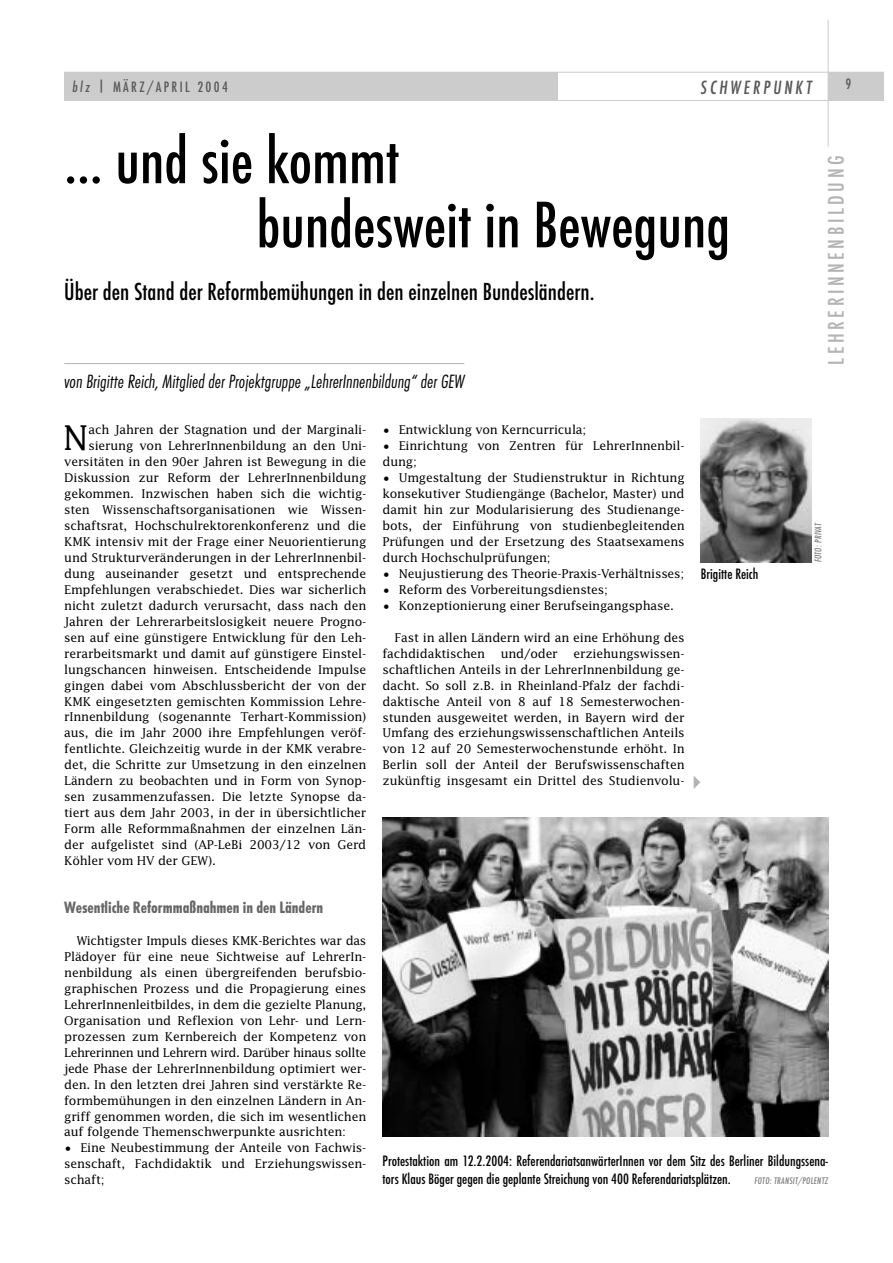
<style>
.page{position:relative;width:893px;height:1263px;background:#fff}
.page>*{position:absolute;margin:0;border:0;box-sizing:border-box;transform-origin:0 0}
.t1{font:500 condensed 68.4px/64.2px "Futura T";color:#000}
.t2{font:34.2px "Lucida";color:#000}
.t3{font:500 condensed 25.65px "Futura T";color:#000}
.t4{font:500 condensed 23.55px "Futura T";letter-spacing:.15em;color:#b3b3b3}
.t5{font:italic 300 condensed 19.95px "Futura T";color:#000}
.t6{font:italic 500 condensed 19.95px "Futura T";letter-spacing:.15em;color:#595959}
.t7{font:700 condensed 17.1px "Futura T";color:#666}
.t8{font:500 condensed 15.6px/18.5px "Futura T";color:#000}
.t9{font:500 condensed 15.6px "Futura T";letter-spacing:.15em;color:#595959}
.t10{font:12.15px/15.9px "Lucida";letter-spacing:-.015em;color:#000;text-align:justify}
.t11{font:italic 500 condensed 10.05px "Futura T";letter-spacing:.03em;color:#808080}
.s1{font-style:italic}
.s2{font-weight:700;font-size:11.4px}
</style>
<div class="page">
<hr style="left:64px;top:100px;width:820px;height:1px;background:#ccc">
<hr style="left:64px;top:72px;width:820px;height:1px;background:#ccc">
<div style="left:828px;top:72px;width:56px;height:28px;background:#ccc"></div>
<hr style="left:827px;top:20px;width:1px;height:127px;background:#ccc">
<div style="left:64px;top:72px;width:493px;height:28px;background:#ccc"></div>
<hr style="left:64px;top:363px;width:400px;height:1px;background:#b3b3b3">
<img style="left:382px;top:817px;width:446px;height:319px">
<img style="left:700px;top:418px;width:112px;height:144px">
<p class="t9" style="left:73px;top:80px;width:157px"><span class="s1">blz</span> | MÄRZ/APRIL 2004</p>
<h3 class="t6" style="left:700px;top:79px;width:113px">SCHWERPUNKT</h3>
<p class="t9" style="left:845px;top:77px;width:7px">9</p>
<h1 class="t1" style="left:256px;top:132px;width:475px;text-indent:-192px">… und sie kommt<br>bundesweit in Bewegung</h1>
<h3 class="t3" style="left:64px;top:281px;width:531px">Über den Stand der Reformbemühungen in den einzelnen Bundesländern.</h3>
<h3 class="t5" style="left:64px;top:374px;width:401px">von Brigitte Reich, Mitglied der Projektgruppe „LehrerInnenbildung“ der GEW</h3>
<h3 class="t4" style="left:826px;top:365px;width:211px;rotate:-90deg">LEHRERINNENBILDUNG</h3>
<h2 class="t2" style="left:63px;top:424px;width:28px">N</h2>
<p class="t10" style="left:88px;top:423px;width:279px">ach Jahren der Stagnation und der Marginali-</p>
<p class="t10" style="left:88px;top:439px;width:279px">sierung von LehrerInnenbildung an den Uni-</p>
<p class="t10" style="left:64px;top:455px;width:303px">versitäten in den 90er Jahren ist Bewegung in die</p>
<p class="t10" style="left:64px;top:471px;width:303px">Diskussion zur Reform der LehrerInnenbildung</p>
<p class="t10" style="left:64px;top:487px;width:303px">gekommen. Inzwischen haben sich die wichtig-</p>
<p class="t10" style="left:64px;top:503px;width:303px">sten Wissenschaftsorganisationen wie Wissen-</p>
<p class="t10" style="left:64px;top:519px;width:303px">schaftsrat, Hochschulrektorenkonferenz und die</p>
<p class="t10" style="left:64px;top:535px;width:303px">KMK intensiv mit der Frage einer Neuorientierung</p>
<p class="t10" style="left:64px;top:550px;width:303px">und Strukturveränderungen in der LehrerInnenbil-</p>
<p class="t10" style="left:64px;top:566px;width:303px">dung auseinander gesetzt und entsprechende</p>
<p class="t10" style="left:64px;top:582px;width:303px">Empfehlungen verabschiedet. Dies war sicherlich</p>
<p class="t10" style="left:64px;top:598px;width:303px">nicht zuletzt dadurch verursacht, dass nach den</p>
<p class="t10" style="left:64px;top:614px;width:303px">Jahren der Lehrerarbeitslosigkeit neuere Progno-</p>
<p class="t10" style="left:64px;top:630px;width:303px">sen auf eine günstigere Entwicklung für den Leh-</p>
<p class="t10" style="left:64px;top:646px;width:303px">rerarbeitsmarkt und damit auf günstigere Einstel-</p>
<p class="t10" style="left:64px;top:662px;width:303px">lungschancen hinweisen. Entscheidende Impulse</p>
<p class="t10" style="left:64px;top:678px;width:303px">gingen dabei vom Abschlussbericht der von der</p>
<p class="t10" style="left:64px;top:694px;width:303px">KMK eingesetzten gemischten Kommission Lehre-</p>
<p class="t10" style="left:64px;top:710px;width:303px">rInnenbildung (sogenannte Terhart-Kommission)</p>
<p class="t10" style="left:64px;top:726px;width:303px">aus, die im Jahr 2000 ihre Empfehlungen veröf-</p>
<p class="t10" style="left:64px;top:742px;width:303px">fentlichte. Gleichzeitig wurde in der KMK verabre-</p>
<p class="t10" style="left:64px;top:758px;width:303px">det, die Schritte zur Umsetzung in den einzelnen</p>
<p class="t10" style="left:64px;top:774px;width:303px">Ländern zu beobachten und in Form von Synop-</p>
<p class="t10" style="left:64px;top:790px;width:303px">sen zusammenzufassen. Die letzte Synopse da-</p>
<p class="t10" style="left:64px;top:806px;width:303px">tiert aus dem Jahr 2003, in der in übersichtlicher</p>
<p class="t10" style="left:64px;top:822px;width:303px">Form alle Reformmaßnahmen der einzelnen Län-</p>
<p class="t10" style="left:64px;top:838px;width:303px">der aufgelistet sind (AP-LeBi 2003/12 von Gerd</p>
<p class="t10" style="left:64px;top:854px;width:153px">Köhler vom HV der GEW).</p>
<h3 class="t7" style="left:64px;top:901px;width:260px">Wesentliche Reformmaßnahmen in den Ländern</h3>
<p class="t10" style="left:64px;top:934px;width:303px;text-indent:12px">Wichtigster Impuls dieses KMK-Berichtes war das Plädoyer für eine neue Sichtweise auf LehrerIn&shy;nenbildung als einen übergreifenden berufsbio&shy;graphischen Prozess und die Propagierung eines LehrerInnenleitbildes, in dem die gezielte Planung, Organisation und Reflexion von Lehr- und Lern&shy;prozessen zum Kernbereich der Kompetenz von Lehrerinnen und Lehrern wird. Darüber hinaus sollte jede Phase der LehrerInnenbildung optimiert wer&shy;den. In den letzten drei Jahren sind verstärkte Re&shy;formbemühungen in den einzelnen Ländern in An&shy;griff genommen worden, die sich im wesentlichen auf folgende Themenschwerpunkte ausrichten:</p>
<p class="t10" style="left:64px;top:1141px;width:303px"><span class="s2">•</span> Eine Neubestimmung der Anteile von Fachwis&shy;senschaft, Fachdidaktik und Erziehungswissen&shy;schaft;</p>
<p class="t10" style="left:382px;top:423px;width:205px"><span class="s2">•</span> Entwicklung von Kerncurricula;</p>
<p class="t10" style="left:382px;top:439px;width:303px"><span class="s2">•</span> Einrichtung von Zentren für LehrerInnenbil&shy;dung;</p>
<p class="t10" style="left:382px;top:471px;width:303px"><span class="s2">•</span> Umgestaltung der Studienstruktur in Richtung konsekutiver Studiengänge (Bachelor, Master) und damit hin zur Modularisierung des Studienange&shy;bots, der Einführung von studienbegleitenden Prüfungen und der Ersetzung des Staatsexamens durch Hochschulprüfungen;</p>
<p class="t10" style="left:382px;top:566px;width:303px"><span class="s2">•</span> Neujustierung des Theorie-Praxis-Verhältnisses;</p>
<p class="t10" style="left:382px;top:582px;width:227px"><span class="s2">•</span> Reform des Vorbereitungsdienstes;</p>
<p class="t10" style="left:382px;top:598px;width:293px"><span class="s2">•</span> Konzeptionierung einer Berufseingangsphase.</p>
<p class="t10" style="left:382px;top:630px;width:303px;text-indent:12px">Fast in allen Ländern wird an eine Erhöhung des fachdidaktischen</p>
<p class="t10" style="left:382px;top:646px;width:303px;text-indent:191px">erziehungswissen&shy;schaftlichen Anteils in der LehrerInnenbildung ge&shy;dacht. So soll z.B. in Rheinland-Pfalz der fachdi&shy;daktische Anteil von 8 auf 18 Semesterwochen&shy;stunden ausgeweitet werden, in Bayern wird der Umfang des erziehungswissenschaftlichen Anteils von 12 auf 20 Semesterwochenstunde erhöht. In Berlin soll der Anteil der Berufswissenschaften zukünftig insgesamt ein Drittel des Studienvolu-</p>
<p class="t10" style="left:500px;top:646px;width:59px">und/oder</p>
<p class="t8" style="left:700px;top:565px;width:59px">Brigitte Reich</p>
<p class="t11" style="left:814px;top:562px;width:41px;rotate:-90deg">FOTO: PRIVAT</p>
<p class="t8" style="left:382px;top:1152px;width:447px">Protestaktion am 12.2.2004: ReferendariatsanwärterInnen vor dem Sitz des Berliner Bildungssena&shy;tors Klaus Böger gegen die geplante Streichung von 400 Referendariatsplätzen.</p>
<p class="t11" style="left:754px;top:1177px;width:75px">FOTO: TRANSIT/POLENTZ</p>
</div>
